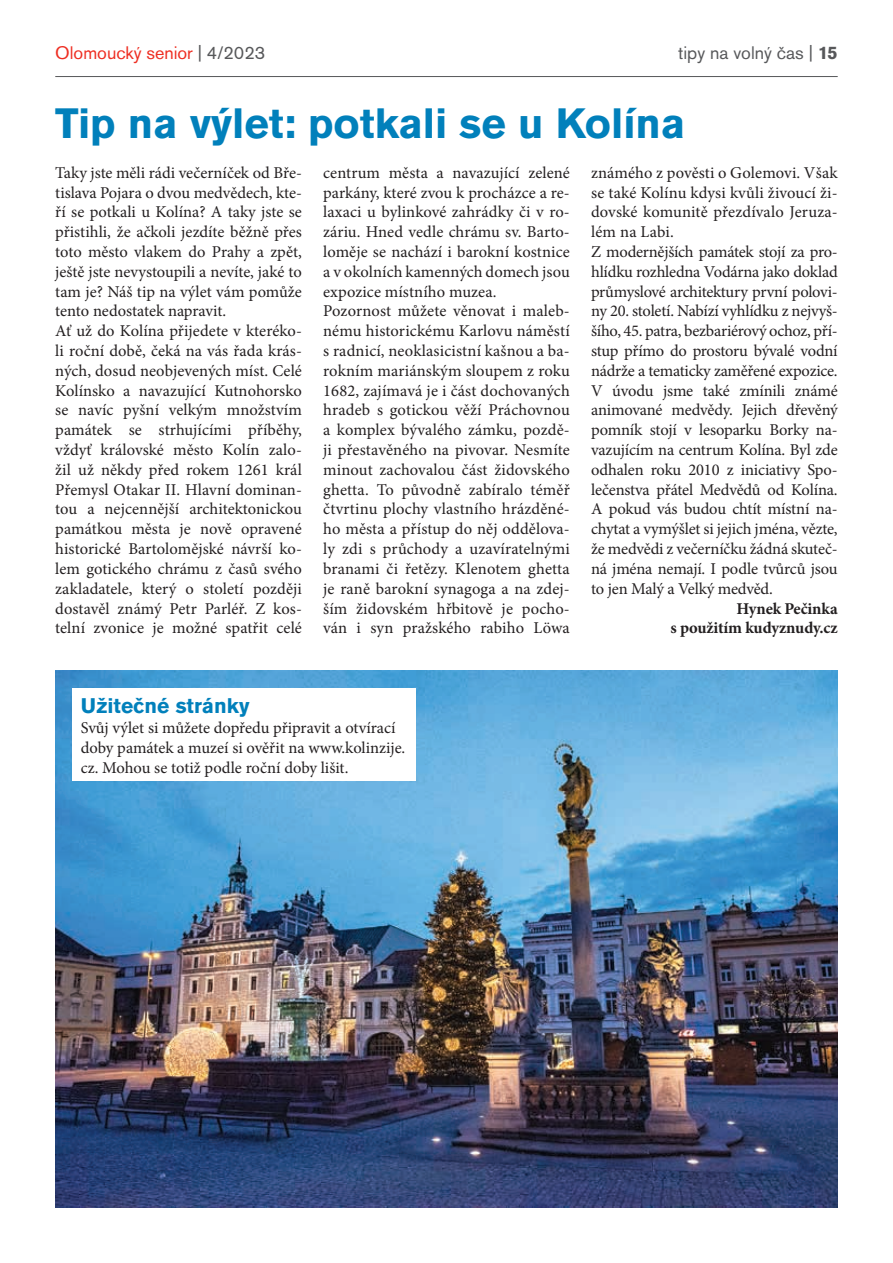
<style>
.page{position:relative;width:893px;height:1263px;background:#fff}
.page>*{position:absolute;margin:0;border:0;box-sizing:border-box;transform-origin:0 0}
.t1{font:700 42px "Akzidenz Grotesk Pro";color:#0180bb}
.t2{font:700 21px "Akzidenz Grotesk Pro";color:#0180bb}
.t3{font:18px "Akzidenz Grotesk Pro";color:#ee2e22}
.t4{font:18px "Akzidenz Grotesk Pro";color:#57585a}
.t5{font:16.5px/19.8px "Minion Pro";color:#231f20}
.t6{font:700 16.5px/19.8px "Minion Pro";letter-spacing:-.01em;color:#231f20;text-align:right}
.s1{color:#57585a}
.s2{font-weight:700}
</style>
<div class="page">
<hr style="left:55px;top:76px;width:783px;height:1px;background:#57585a">
<img style="left:55px;top:671px;width:783px;height:537px">
<div style="left:72px;top:689px;width:344px;height:92px;background:#fff"></div>
<p class="t3" style="left:55px;top:41px;width:212px">Olomoucký senior <span class="s1">| 4/2023</span></p>
<p class="t4" style="left:678px;top:41px;width:161px">tipy na volný čas | <span class="s2">15</span></p>
<h1 class="t1" style="left:55px;top:96px;width:632px">Tip na výlet: potkali se u Kolína</h1>
<p class="t5" style="left:55px;top:163px;width:248px">Taky jste měli rádi večerníček od Bře&shy;tislava Pojara o dvou medvědech, kte&shy;ří se potkali u Kolína? A taky jste se přistihli, že ačkoli jezdíte běžně přes toto město vlakem do Prahy a zpět, ještě jste nevystoupili a nevíte, jaké to tam je? Náš tip na výlet vám pomůže tento nedostatek napravit.<br>Ať už do Kolína přijedete v kteréko&shy;li roční době, čeká na vás řada krás&shy;ných, dosud neobjevených míst. Celé Kolínsko a navazující Kutnohorsko se navíc pyšní velkým množstvím památek se strhujícími příběhy, vždyť královské město Kolín zalo&shy;žil už někdy před rokem 1261 král Přemysl Otakar II. Hlavní dominan&shy;tou a nejcennější architektonickou památkou města je nově opravené historické Bartolomějské návrší ko&shy;lem gotického chrámu z časů svého zakladatele, který o století později dostavěl známý Petr Parléř. Z kos&shy;telní zvonice je možné spatřit celé</p>
<p class="t5" style="left:323px;top:163px;width:248px">centrum města a navazující zelené parkány, které zvou k procházce a re&shy;laxaci u bylinkové zahrádky či v ro&shy;záriu. Hned vedle chrámu sv. Barto&shy;loměje se nachází i barokní kostnice a v okolních kamenných domech jsou expozice místního muzea.<br>Pozornost můžete věnovat i maleb&shy;nému historickému Karlovu náměstí s radnicí, neoklasicistní kašnou a ba&shy;rokním mariánským sloupem z roku 1682, zajímavá je i část dochovaných hradeb s gotickou věží Práchovnou a komplex bývalého zámku, pozdě&shy;ji přestavěného na pivovar. Nesmíte minout zachovalou část židovského ghetta. To původně zabíralo téměř čtvrtinu plochy vlastního hrázděné&shy;ho města a přístup do něj oddělova&shy;ly zdi s průchody a uzavíratelnými branami či řetězy. Klenotem ghetta je raně barokní synagoga a na zdej&shy;ším židovském hřbitově je pocho&shy;ván i syn pražského rabiho Löwa</p>
<p class="t5" style="left:591px;top:163px;width:248px">známého z pověsti o Golemovi. Však se také Kolínu kdysi kvůli živoucí ži&shy;dovské komunitě přezdívalo Jeruza&shy;lém na Labi.<br>Z modernějších památek stojí za pro&shy;hlídku rozhledna Vodárna jako doklad průmyslové architektury první polovi&shy;ny 20. století. Nabízí vyhlídku z nejvyš&shy;šího, 45. patra, bezbariérový ochoz, pří&shy;stup přímo do prostoru bývalé vodní nádrže a tematicky zaměřené expozice.<br>V úvodu jsme také zmínili známé animované medvědy. Jejich dřevěný pomník stojí v lesoparku Borky na&shy;vazujícím na centrum Kolína. Byl zde odhalen roku 2010 z iniciativy Spo&shy;lečenstva přátel Medvědů od Kolína.<br>A pokud vás budou chtít místní na&shy;chytat a vymýšlet si jejich jména, vězte, že medvědi z večerníčku žádná skuteč&shy;ná jména nemají. I podle tvůrců jsou to jen Malý a Velký medvěd.</p>
<p class="t6" style="left:670px;top:598px;width:169px">Hynek Pečinka<br>s použitím kudyznudy.cz</p>
<p class="t2" style="left:81px;top:692px;width:170px">Užitečné stránky</p>
<p class="t5" style="left:81px;top:718px;width:326px">Svůj výlet si můžete dopředu připravit a otvírací doby památek a muzeí si ověřit na www.kolinzije. cz. Mohou se totiž podle roční doby lišit.</p>
</div>
